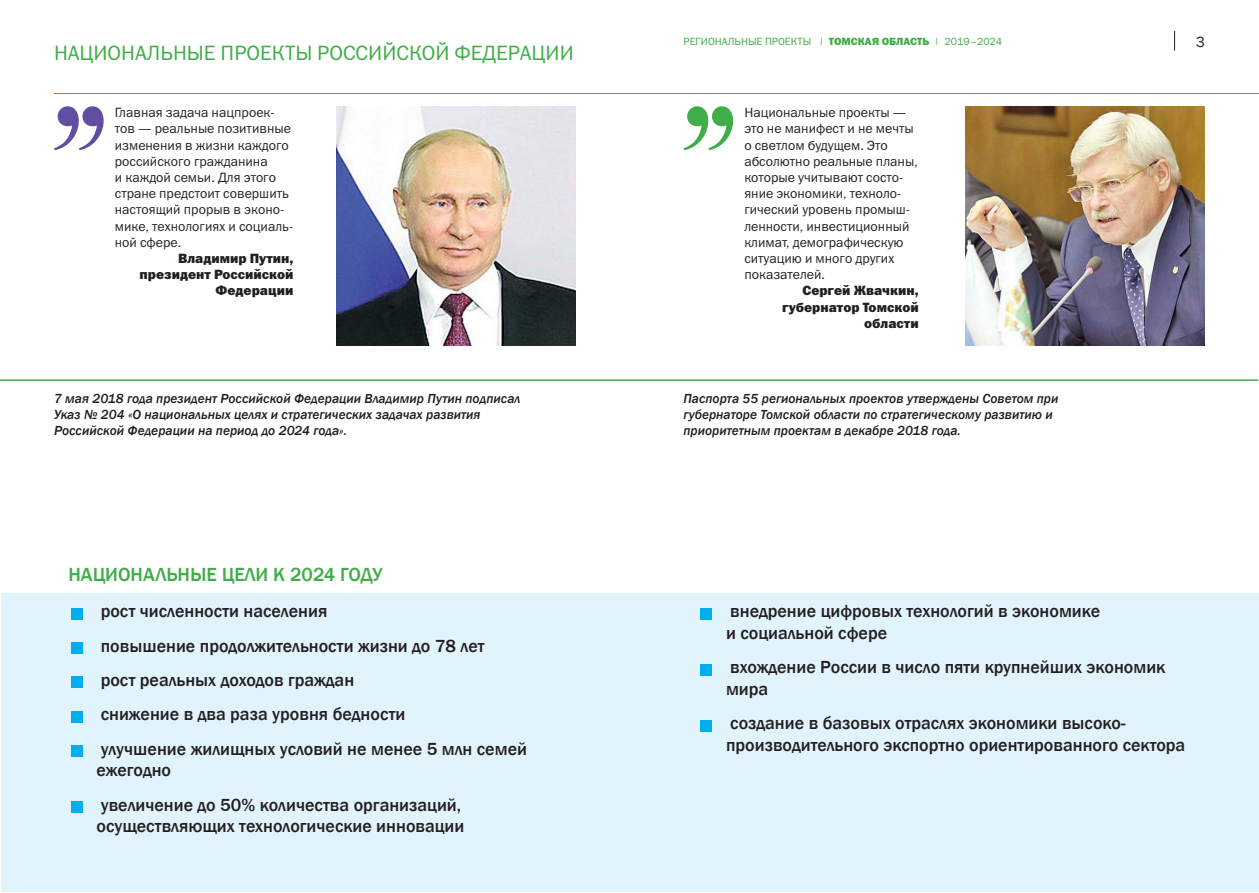
<style>
.page{position:relative;width:1259px;height:893px;background:#fff}
.page>*{position:absolute;margin:0;border:0;box-sizing:border-box;transform-origin:0 0}
.t1{font:20.85px "Franklin Gothic Book C";color:#40ad49}
.t2{font:500 19.5px "Franklin Gothic";color:#40ad49}
.t3{font:500 18px/34.3px "Franklin Gothic";color:#231f20}
.t4{font:15px "Franklin Gothic Book C";color:#231f20}
.t5{font:13.5px/16.2px "Franklin Gothic Book C";color:#231f20}
.t6{font:italic 500 13.5px/15.8px "Franklin Gothic";color:#231f20}
.t7{font:13.5px/16.2px "Franklin Gothic Heavy C";color:#231f20;text-align:right}
.t8{font:10.5px "Franklin Gothic Book C";color:#40ad49}
.s1{font-family:"Franklin Gothic Heavy C"}
</style>
<div class="page">
<svg style="left:1174px;top:31px;width:1px;height:20px"></svg>
<hr style="left:629px;top:93px;width:630px;height:1px;background:#40ad49">
<hr style="left:54px;top:93px;width:575px;height:1px;background:#40ad49">
<div style="left:1px;top:594px;width:1257px;height:298px;background:#e1f4fd"></div>
<img style="left:965px;top:106px;width:240px;height:240px">
<img style="left:336px;top:106px;width:239px;height:240px">
<hr style="left:0;top:379px;width:1258px;height:2px;background:#40ad49">
<svg style="left:54px;top:106px;width:50px;height:44px"></svg>
<svg style="left:683px;top:106px;width:50px;height:44px"></svg>
<div style="left:71px;top:608px;width:12px;height:11px;background:#00aeef"></div>
<div style="left:71px;top:642px;width:12px;height:12px;background:#00aeef"></div>
<div style="left:71px;top:676px;width:12px;height:12px;background:#00aeef"></div>
<div style="left:71px;top:711px;width:12px;height:12px;background:#00aeef"></div>
<div style="left:71px;top:745px;width:12px;height:12px;background:#00aeef"></div>
<div style="left:71px;top:801px;width:12px;height:12px;background:#00aeef"></div>
<div style="left:700px;top:608px;width:12px;height:11px;background:#00aeef"></div>
<div style="left:700px;top:664px;width:12px;height:11px;background:#00aeef"></div>
<div style="left:700px;top:720px;width:12px;height:11px;background:#00aeef"></div>
<p class="t1" style="left:54px;top:42px;width:521px">НАЦИОНАЛЬНЫЕ ПРОЕКТЫ РОССИЙСКОЙ ФЕДЕРАЦИИ</p>
<p class="t8" style="left:683px;top:35px;width:320px">РЕГИОНАЛЬНЫЕ ПРОЕКТЫ | <span class="s1">ТОМСКАЯ ОБЛАСТЬ</span> | 2019–2024</p>
<p class="t4" style="left:1196px;top:34px;width:10px">3</p>
<p class="t5" style="left:115px;top:105px;width:180px">Главная задача нацпроек&shy;тов — реальные позитивные изменения в жизни каждого российского гражданина<br>и каждой семьи. Для этого стране предстоит совершить настоящий прорыв в эконо&shy;мике, технологиях и социаль&shy;ной сфере.</p>
<p class="t7" style="left:140px;top:250px;width:155px">Владимир Путин, президент Российской<br>Федерации</p>
<p class="t5" style="left:744px;top:105px;width:175px">Национальные проекты — это не манифест и не мечты о светлом будущем. Это абсолютно реальные планы, которые учитывают состо&shy;яние экономики, техноло&shy;гический уровень промыш&shy;ленности, инвестиционный климат, демографическую ситуацию и много других показателей.</p>
<p class="t7" style="left:782px;top:282px;width:138px">Сергей Жвачкин, губернатор Томской области</p>
<p class="t6" style="left:54px;top:391px;width:468px">7 мая 2018 года президент Российской Федерации Владимир Путин подписал<br>Указ № 204 «О национальных целях и стратегических задачах развития<br>Российской Федерации на период до 2024 года».</p>
<p class="t6" style="left:683px;top:391px;width:376px">Паспорта 55 региональных проектов утверждены Советом при губернаторе Томской области по стратегическому развитию и приоритетным проектам в декабре 2018 года.</p>
<p class="t2" style="left:68px;top:563px;width:315px">НАЦИОНАЛЬНЫЕ ЦЕЛИ К 2024 ГОДУ</p>
<p class="t3" style="left:101px;top:594px;width:428px">рост численности населения<br>повышение продолжительности жизни до 78 лет<br>рост реальных доходов граждан<br>снижение в два раза уровня бедности<br>улучшение жилищных условий не менее 5 млн семей</p>
<p class="t3" style="left:97px;top:753px;width:366px">ежегодно<br>увеличение до 50% количества организаций,</p>
<p class="t3" style="left:97px;top:809px;width:369px">осуществляющих технологические инновации</p>
<p class="t3" style="left:726px;top:601px;width:376px;line-height:21.6px">внедрение цифровых технологий в экономике и социальной сфере</p>
<p class="t3" style="left:726px;top:657px;width:441px;line-height:21.6px">вхождение России в число пяти крупнейших экономик мира</p>
<p class="t3" style="left:726px;top:713px;width:461px;line-height:21.6px">создание в базовых отраслях экономики высоко&shy;производительного экспортно ориентированного сектора</p>
</div>
